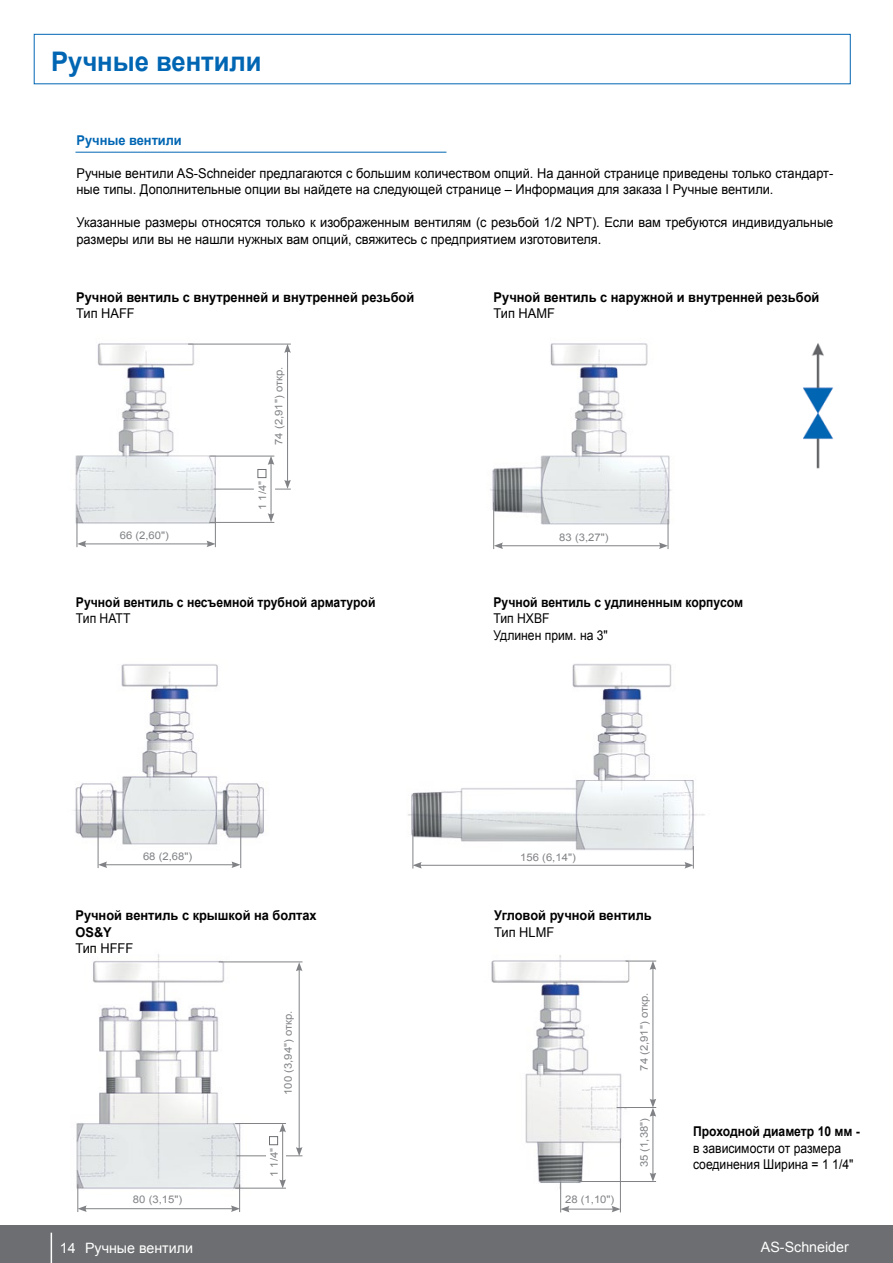
<style>
.page{position:relative;width:893px;height:1263px;background:#fff}
.page>*{position:absolute;margin:0;border:0;box-sizing:border-box;transform-origin:0 0}
.t1{font:700 27px "Arial";color:#0066b3;scale:.95 1}
.t2{font:14.25px "Arial";color:#fff}
.t3{font:13.5px/16.5px "Arial";color:#000;scale:.95 1}
.t4{font:700 13.5px/16.5px "Arial";color:#000;scale:.95 1}
.t5{font:700 13.5px "Arial";color:#000;scale:.9 1}
.t6{font:13.5px/16.5px "Arial";color:#000;scale:.9 1}
.t7{font:700 13.5px "Arial";color:#0066b3;scale:.95 1}
.t8{font:10.5px "Arial";color:#808285;scale:1.08 1}
</style>
<div class="page">
<div style="left:34px;top:34px;width:816px;height:50px;border:1px solid #0066b3"></div>
<hr style="left:75px;top:152px;width:371px;height:1px;background:#0066b3">
<img style="left:73px;top:343px;width:218px;height:205px">
<img style="left:490px;top:343px;width:181px;height:204px">
<img style="left:76px;top:954px;width:200px;height:246px">
<img style="left:73px;top:664px;width:193px;height:204px">
<img style="left:407px;top:664px;width:298px;height:205px">
<img style="left:804px;top:343px;width:30px;height:126px">
<hr style="left:188px;top:344px;width:103px;height:1px;background:#808285">
<hr style="left:287px;top:350px;width:1px;height:132px;background:#808285">
<svg style="left:275px;top:480px;width:16px;height:10px"></svg>
<svg style="left:284px;top:344px;width:7px;height:9px"></svg>
<hr style="left:210px;top:456px;width:64px;height:1px;background:#808285">
<hr style="left:210px;top:522px;width:64px;height:1px;background:#808285">
<hr style="left:271px;top:462px;width:1px;height:53px;background:#808285">
<svg style="left:268px;top:513px;width:6px;height:9px"></svg>
<svg style="left:268px;top:456px;width:6px;height:9px"></svg>
<div style="left:258px;top:469px;width:8px;height:9px;border:1px solid #6d6e71"></div>
<hr style="left:215px;top:517px;width:1px;height:30px;background:#808285">
<hr style="left:77px;top:517px;width:1px;height:30px;background:#808285">
<hr style="left:84px;top:544px;width:125px;height:1px;background:#808285">
<svg style="left:77px;top:541px;width:9px;height:6px"></svg>
<svg style="left:207px;top:541px;width:9px;height:6px"></svg>
<hr style="left:668px;top:519px;width:1px;height:30px;background:#808285">
<hr style="left:493px;top:502px;width:1px;height:47px;background:#808285">
<hr style="left:501px;top:545px;width:160px;height:1px;background:#808285">
<svg style="left:494px;top:542px;width:9px;height:7px"></svg>
<svg style="left:659px;top:542px;width:9px;height:7px"></svg>
<hr style="left:240px;top:825px;width:1px;height:43px;background:#808285">
<hr style="left:98px;top:825px;width:1px;height:43px;background:#808285">
<hr style="left:105px;top:864px;width:129px;height:1px;background:#808285">
<svg style="left:98px;top:861px;width:9px;height:7px"></svg>
<svg style="left:231px;top:861px;width:10px;height:7px"></svg>
<hr style="left:413px;top:829px;width:1px;height:39px;background:#808285">
<hr style="left:419px;top:865px;width:268px;height:1px;background:#808285">
<svg style="left:413px;top:862px;width:9px;height:6px"></svg>
<svg style="left:684px;top:846px;width:10px;height:22px"></svg>
<hr style="left:219px;top:962px;width:83px;height:1px;background:#808285">
<hr style="left:299px;top:969px;width:1px;height:180px;background:#808285">
<svg style="left:286px;top:1147px;width:16px;height:9px"></svg>
<svg style="left:296px;top:962px;width:6px;height:9px"></svg>
<hr style="left:235px;top:1123px;width:51px;height:1px;background:#808285">
<hr style="left:235px;top:1188px;width:51px;height:1px;background:#808285">
<hr style="left:282px;top:1130px;width:1px;height:52px;background:#808285">
<svg style="left:279px;top:1179px;width:7px;height:9px"></svg>
<svg style="left:279px;top:1124px;width:7px;height:8px"></svg>
<div style="left:269px;top:1136px;width:9px;height:9px;border:1px solid #6d6e71"></div>
<hr style="left:84px;top:1208px;width:149px;height:1px;background:#808285">
<svg style="left:78px;top:1184px;width:9px;height:28px"></svg>
<svg style="left:231px;top:1184px;width:9px;height:28px"></svg>
<img style="left:491px;top:955px;width:166px;height:258px">
<hr style="left:625px;top:961px;width:31px;height:1px;background:#808285">
<hr style="left:617px;top:1107px;width:39px;height:1px;background:#808285">
<hr style="left:653px;top:967px;width:1px;height:134px;background:#808285">
<svg style="left:650px;top:961px;width:6px;height:9px"></svg>
<hr style="left:620px;top:1138px;width:1px;height:74px;background:#808285">
<hr style="left:560px;top:1182px;width:1px;height:30px;background:#808285">
<hr style="left:567px;top:1209px;width:47px;height:1px;background:#808285">
<svg style="left:560px;top:1206px;width:9px;height:6px"></svg>
<svg style="left:612px;top:1206px;width:8px;height:6px"></svg>
<hr style="left:579px;top:1181px;width:77px;height:1px;background:#808285">
<hr style="left:653px;top:1114px;width:1px;height:61px;background:#808285">
<svg style="left:650px;top:1173px;width:6px;height:8px"></svg>
<svg style="left:650px;top:1099px;width:6px;height:18px"></svg>
<hr style="left:214px;top:489px;width:40px;height:1px;background:#808285">
<hr style="left:236px;top:1155px;width:30px;height:1px;background:#808285">
<div style="left:0;top:1225px;width:893px;height:38px;background:#6d6e71"></div>
<hr style="left:51px;top:1233px;width:1px;height:30px;background:#fff">
<h1 class="t1" style="left:51px;top:43px;width:223px">Ручные вентили</h1>
<p class="t7" style="left:77px;top:131px;width:112px">Ручные вентили</p>
<p class="t3" style="left:77px;top:165px;width:798px">Ручные вентили AS-Schneider предлагаются с большим количеством опций. На данной странице приведены только стандарт&shy;ные типы. Дополнительные опции вы найдете на следующей странице – Информация для заказа I Ручные вентили.</p>
<p class="t3" style="left:77px;top:214px;width:798px">Указанные размеры относятся только к изображенным вентилям (с резьбой 1/2 NPT). Если вам требуются индивидуальные размеры или вы не нашли нужных вам опций, свяжитесь с предприятием изготовителя.</p>
<p class="t4" style="left:76px;top:289px;width:357px">Ручной вентиль с внутренней и внутренней резьбой</p>
<p class="t3" style="left:76px;top:305px;width:63px">Тип HAFF</p>
<p class="t8" style="left:272px;top:445px;width:74px;rotate:-90deg">74 (2,91") откр.</p>
<p class="t8" style="left:256px;top:510px;width:28px;rotate:-90deg">1 1/4"</p>
<p class="t4" style="left:494px;top:289px;width:344px">Ручной вентиль с наружной и внутренней резьбой</p>
<p class="t3" style="left:494px;top:305px;width:66px">Тип HAMF</p>
<p class="t8" style="left:120px;top:529px;width:47px">66 (2,60")</p>
<p class="t8" style="left:559px;top:531px;width:47px">83 (3,27")</p>
<p class="t5" style="left:76px;top:593px;width:334px">Ручной вентиль с несъемной трубной арматурой</p>
<p class="t6" style="left:76px;top:610px;width:62px">Тип HATT</p>
<p class="t5" style="left:493px;top:593px;width:279px">Ручной вентиль с удлиненным корпусом</p>
<p class="t6" style="left:493px;top:610px;width:129px">Тип HXBF<br>Удлинен прим. на 3"</p>
<p class="t8" style="left:143px;top:849px;width:47px">68 (2,68")</p>
<p class="t8" style="left:520px;top:850px;width:53px">156 (6,14")</p>
<p class="t4" style="left:75px;top:908px;width:255px">Ручной вентиль с крышкой на болтах<br>OS&amp;Y</p>
<p class="t3" style="left:75px;top:940px;width:62px">Тип HFFF</p>
<p class="t8" style="left:281px;top:1095px;width:79px;rotate:-90deg">100 (3,94") откр.</p>
<p class="t8" style="left:133px;top:1192px;width:47px">80 (3,15")</p>
<p class="t8" style="left:267px;top:1177px;width:28px;rotate:-90deg">1 1/4"</p>
<p class="t4" style="left:494px;top:908px;width:167px">Угловой ручной вентиль</p>
<p class="t3" style="left:494px;top:924px;width:65px">Тип HLMF</p>
<p class="t8" style="left:637px;top:1071px;width:74px;rotate:-90deg">74 (2,91") откр.</p>
<p class="t8" style="left:565px;top:1192px;width:47px">28 (1,10")</p>
<p class="t8" style="left:637px;top:1167px;width:47px;rotate:-90deg">35 (1,38")</p>
<p class="t5" style="left:693px;top:1123px;width:187px">Проходной диаметр 10 мм -</p>
<p class="t6" style="left:693px;top:1140px;width:180px">в зависимости от размера соединения Ширина = 1 1/4"</p>
<p class="t2" style="left:60px;top:1238px;width:135px">14 Ручные вентили</p>
<p class="t2" style="left:761px;top:1238px;width:89px">AS-Schneider</p>
</div>
